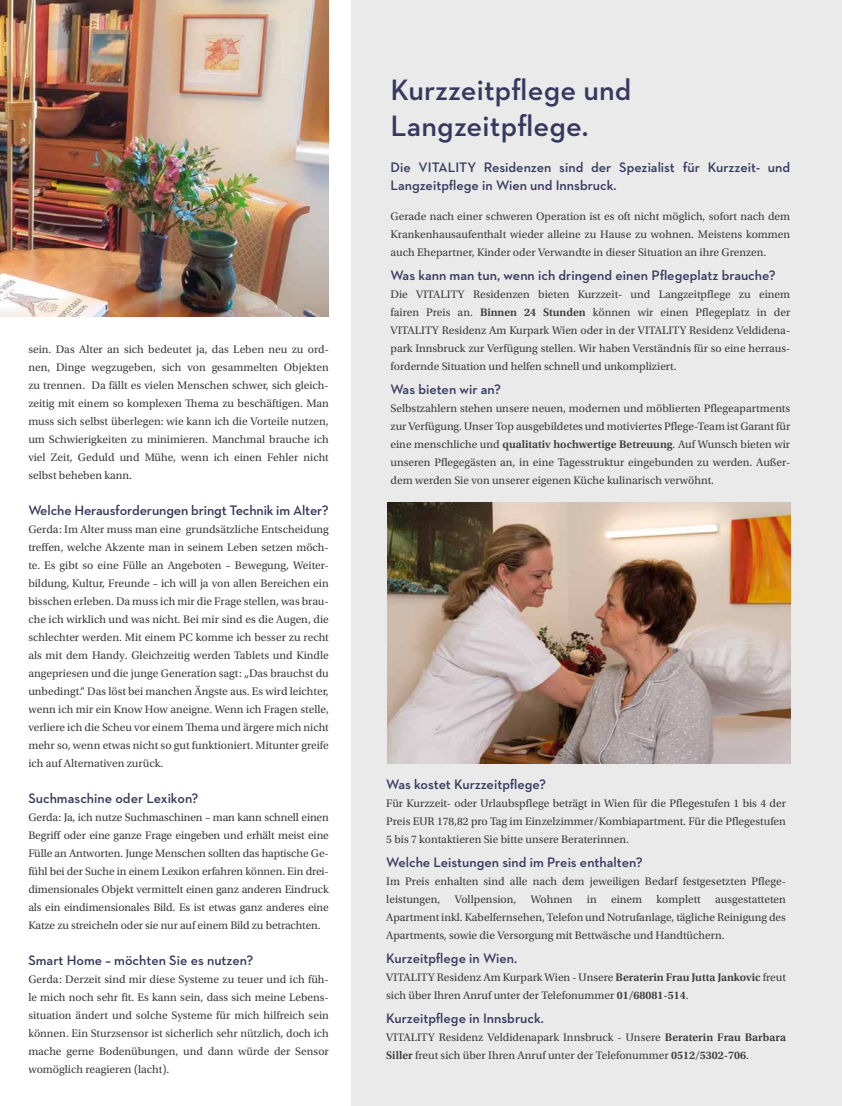
<style>
.page{position:relative;width:842px;height:1106px;background:#fff}
.page>*{position:absolute;margin:0;border:0;box-sizing:border-box;transform-origin:0 0}
.t1{font:600 30px/36px "Neutraface 2 Text";letter-spacing:.005em;color:#36385e}
.t2{font:600 14px/18px "Neutraface 2 Text";color:#36385e}
.t3{font:11.5px/18px "Utopia Std";color:#3c3c3b;text-align:justify}
.s1{font-weight:600}
</style>
<div class="page">
<div style="left:351px;top:0;width:491px;height:1106px;background:#eaeaeb"></div>
<img style="left:0;top:0;width:329px;height:316px">
<img style="left:388px;top:502px;width:402px;height:261px">
<p class="t3" style="left:28px;top:340px;width:302px">sein. Das Alter an sich bedeutet ja, das Leben neu zu ord&shy;nen, Dinge wegzugeben, sich von gesammelten Objekten zu trennen. Da fällt es vielen Menschen schwer, sich gleich&shy;zeitig mit einem so komplexen Thema zu beschäftigen. Man muss sich selbst überlegen: wie kann ich die Vorteile nutzen, um Schwierigkeiten zu minimieren. Manchmal brauche ich viel Zeit, Geduld und Mühe, wenn ich einen Fehler nicht selbst beheben kann.</p>
<p class="t2" style="left:28px;top:500px;width:302px">Welche Herausforderungen bringt Technik im Alter?</p>
<p class="t3" style="left:28px;top:520px;width:302px">Gerda: Im Alter muss man eine grundsätzliche Entscheidung treffen, welche Akzente man in seinem Leben setzen möch&shy;te. Es gibt so eine Fülle an Angeboten – Bewegung, Weiter&shy;bildung, Kultur, Freunde – ich will ja von allen Bereichen ein bisschen erleben. Da muss ich mir die Frage stellen, was brau&shy;che ich wirklich und was nicht. Bei mir sind es die Augen, die schlechter werden. Mit einem PC komme ich besser zu recht als mit dem Handy. Gleichzeitig werden Tablets und Kindle angepriesen und die junge Generation sagt: „Das brauchst du unbedingt.“ Das löst bei manchen Ängste aus. Es wird leichter, wenn ich mir ein Know How aneigne. Wenn ich Fragen stelle, verliere ich die Scheu vor einem Thema und ärgere mich nicht mehr so, wenn etwas nicht so gut funktioniert. Mitunter greife ich auf Alternativen zurück.</p>
<p class="t2" style="left:28px;top:788px;width:172px">Suchmaschine oder Lexikon?</p>
<p class="t3" style="left:28px;top:808px;width:302px">Gerda: Ja, ich nutze Suchmaschinen – man kann schnell einen Begriff oder eine ganze Frage eingeben und erhält meist eine Fülle an Antworten. Junge Menschen sollten das haptische Ge&shy;fühl bei der Suche in einem Lexikon erfahren können. Ein drei&shy;dimensionales Objekt vermittelt einen ganz anderen Eindruck als ein eindimensionales Bild. Es ist etwas ganz anderes eine Katze zu streicheln oder sie nur auf einem Bild zu betrachten.</p>
<p class="t2" style="left:28px;top:950px;width:226px">Smart Home – möchten Sie es nutzen?</p>
<p class="t3" style="left:28px;top:970px;width:302px">Gerda: Derzeit sind mir diese Systeme zu teuer und ich füh&shy;le mich noch sehr fit. Es kann sein, dass sich meine Lebens&shy;situation ändert und solche Systeme für mich hilfreich sein können. Ein Sturzsensor ist sicherlich sehr nützlich, doch ich mache gerne Bodenübungen, und dann würde der Sensor womöglich reagieren (lacht).</p>
<h1 class="t1" style="left:390px;top:72px;width:242px">Kurzzeitpflege und<br>Langzeitpflege.</h1>
<p class="t2" style="left:390px;top:158px;width:401px">Die VITALITY Residenzen sind der Spezialist für Kurzzeit- und<br>Langzeitpflege in Wien und Innsbruck.</p>
<p class="t3" style="left:390px;top:207px;width:401px">Gerade nach einer schweren Operation ist es oft nicht möglich, sofort nach dem Krankenhausaufenthalt wieder alleine zu Hause zu wohnen. Meistens kommen auch Ehepartner, Kinder oder Verwandte in dieser Situation an ihre Grenzen.</p>
<p class="t2" style="left:390px;top:266px;width:386px">Was kann man tun, wenn ich dringend einen Pflegeplatz brauche?</p>
<p class="t3" style="left:390px;top:285px;width:401px">Die VITALITY Residenzen bieten Kurzzeit- und Langzeitpflege zu einem fairen Preis an. <span class="s1">Binnen 24 Stunden</span> können wir einen Pflegeplatz in der VITALITY Residenz Am Kurpark Wien oder in der VITALITY Residenz Veldidena&shy;park Innsbruck zur Verfügung stellen. Wir haben Verständnis für so eine herraus&shy;fordernde Situation und helfen schnell und unkompliziert.</p>
<p class="t2" style="left:390px;top:380px;width:112px">Was bieten wir an?</p>
<p class="t3" style="left:390px;top:399px;width:401px">Selbstzahlern stehen unsere neuen, modernen und möblierten Pflegeapartments zur Verfügung. Unser Top ausgebildetes und motiviertes Pflege-Team ist Garant für eine menschliche und <span class="s1">qualitativ hochwertige Betreuung</span>. Auf Wunsch bieten wir unseren Pflegegästen an, in eine Tagesstruktur eingebunden zu werden. Außer&shy;dem werden Sie von unserer eigenen Küche kulinarisch verwöhnt.</p>
<p class="t2" style="left:386px;top:775px;width:161px">Was kostet Kurzzeitpflege?</p>
<p class="t3" style="left:386px;top:795px;width:401px">Für Kurzzeit- oder Urlaubspflege beträgt in Wien für die Pflegestufen 1 bis 4 der Preis EUR 178,82 pro Tag im Einzelzimmer/Kombiapartment. Für die Pflegestufen 5 bis 7 kontaktieren Sie bitte unsere Beraterinnen.</p>
<p class="t2" style="left:386px;top:853px;width:258px">Welche Leistungen sind im Preis enthalten?</p>
<p class="t3" style="left:386px;top:873px;width:401px">Im Preis enhalten sind alle nach dem jeweiligen Bedarf festgesetzten Pflege&shy;leistungen, Vollpension, Wohnen in einem komplett ausgestatteten Apartment inkl. Kabelfernsehen, Telefon und Notrufanlage, tägliche Reinigung des Apartments, sowie die Versorgung mit Bettwäsche und Handtüchern.</p>
<p class="t2" style="left:386px;top:949px;width:132px">Kurzeitpflege in Wien.</p>
<p class="t3" style="left:386px;top:969px;width:401px">VITALITY Residenz Am Kurpark Wien - Unsere <span class="s1">Beraterin Frau Jutta Jankovic</span> freut sich über Ihren Anruf unter der Telefonummer <span class="s1">01/68081-514</span>.</p>
<p class="t2" style="left:386px;top:1009px;width:159px">Kurzeitpflege in Innsbruck.</p>
<p class="t3" style="left:386px;top:1029px;width:401px">VITALITY Residenz Veldidenapark Innsbruck - Unsere <span class="s1">Beraterin Frau Barbara<br>Siller</span> freut sich über Ihren Anruf unter der Telefonummer <span class="s1">0512/5302-706</span>.</p>
</div>
